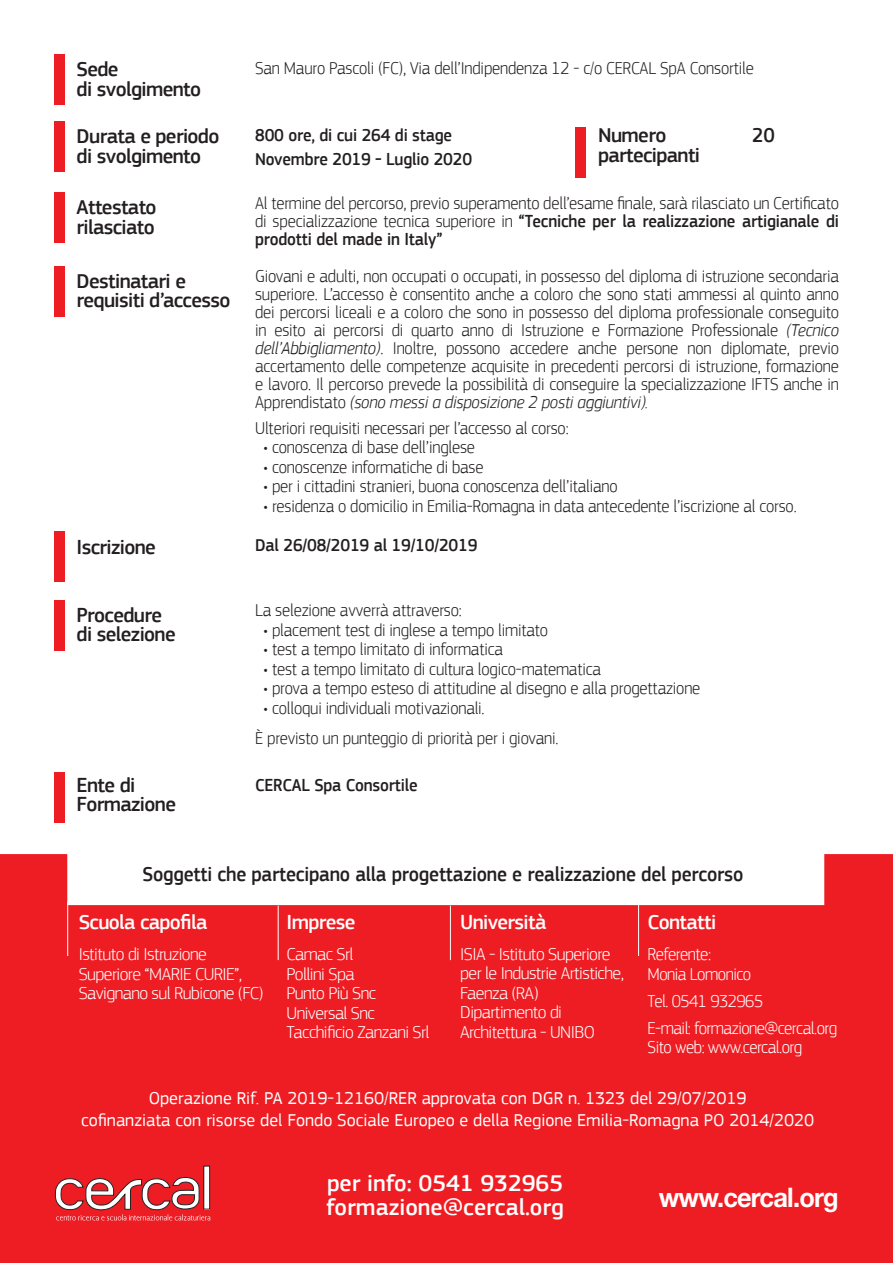
<style>
.page{position:relative;width:893px;height:1263px;background:#fff}
.page>*{position:absolute;margin:0;border:0;box-sizing:border-box;transform-origin:0 0}
.t1{font:700 27px "Helvetica Neue";letter-spacing:-.03em;color:#fff;scale:.94 1}
.t2{font:500 24px "PF Square Sans Pro";color:#fff}
.t3{font:500 21px/19.5px "PF Square Sans Pro";letter-spacing:-.03em;color:#231f20}
.t4{font:500 21px "PF Square Sans Pro";letter-spacing:-.01em;color:#231f20;scale:.94 1}
.t5{font:500 21px "PF Square Sans Pro";letter-spacing:-.03em;color:#fff}
.t6{font:500 21px "PF Square Sans Pro";letter-spacing:-.03em;color:#231f20;scale:.94 1}
.t7{font:300 18px/18px "PF Square Sans Pro";letter-spacing:-.01em;color:#231f20;text-align:justify;scale:.94 1}
.t8{font:300 18px/19.5px "PF Square Sans Pro";letter-spacing:-.03em;color:#fff}
.t9{font:18px "PF Square Sans Pro";color:#fff}
.t10{font:500 18px "PF Square Sans Pro";letter-spacing:-.01em;color:#231f20;scale:.94 1}
.t11{font:300 18px "PF Square Sans Pro";letter-spacing:-.03em;color:#fff;scale:.95 1}
.s1{font-weight:500}
.s2{font-style:italic}
</style>
<div class="page">
<svg style="left:0;top:854px;width:893px;height:409px;fill:#ee1d23"></svg>
<div style="left:204px;top:1166px;width:6px;height:43px;background:#fff"></div>
<div style="left:204px;top:1166px;width:6px;height:43px;border:1px solid #231f20"></div>
<svg style="left:55px;top:1177px;width:155px;height:43px"></svg>
<div style="left:54px;top:54px;width:11px;height:51px;background:#ee1d23"></div>
<div style="left:54px;top:192px;width:11px;height:51px;background:#ee1d23"></div>
<div style="left:54px;top:531px;width:11px;height:51px;background:#ee1d23"></div>
<div style="left:54px;top:266px;width:11px;height:51px;background:#ee1d23"></div>
<div style="left:54px;top:600px;width:11px;height:50px;background:#ee1d23"></div>
<div style="left:54px;top:772px;width:11px;height:51px;background:#ee1d23"></div>
<hr style="left:67px;top:901px;width:1px;height:55px;background:#fff">
<hr style="left:638px;top:901px;width:1px;height:55px;background:#fff">
<hr style="left:278px;top:906px;width:1px;height:54px;background:#fff">
<div style="left:54px;top:121px;width:11px;height:51px;background:#ee1d23"></div>
<div style="left:575px;top:127px;width:11px;height:51px;background:#ee1d23"></div>
<hr style="left:450px;top:906px;width:1px;height:54px;background:#fff">
<p class="t3" style="left:77px;top:60px;width:44px">Sede</p>
<p class="t3" style="left:77px;top:79px;width:126px">di svolgimento</p>
<p class="t3" style="left:77px;top:127px;width:144px">Durata e periodo</p>
<p class="t3" style="left:77px;top:147px;width:126px">di svolgimento</p>
<p class="t3" style="left:77px;top:198px;width:82px">Attestato</p>
<p class="t3" style="left:77px;top:217px;width:80px">rilasciato</p>
<p class="t3" style="left:77px;top:272px;width:111px">Destinatari e</p>
<p class="t3" style="left:77px;top:291px;width:155px">requisiti d’accesso</p>
<p class="t7" style="left:255px;top:59px;width:532px">San Mauro Pascoli (FC), Via dell’Indipendenza 12 - c/o CERCAL SpA Consortile</p>
<p class="t10" style="left:255px;top:125px;width:211px">800 ore, di cui 264 di stage</p>
<p class="t10" style="left:255px;top:149px;width:232px">Novembre 2019 - Luglio 2020</p>
<p class="t3" style="left:598px;top:126px;width:103px">Numero partecipanti</p>
<p class="t6" style="left:752px;top:123px;width:25px">20</p>
<p class="t7" style="left:255px;top:194px;width:623px">Al termine del percorso, previo superamento dell’esame finale, sarà rilasciato un Certificato di specializzazione tecnica superiore in <span class="s1">“Tecniche per la realizzazione artigianale di prodotti del made in Italy”</span></p>
<p class="t7" style="left:255px;top:267px;width:623px">Giovani e adulti, non occupati o occupati, in possesso del diploma di istruzione secondaria superiore. L’accesso è consentito anche a coloro che sono stati ammessi al quinto anno dei percorsi liceali e a coloro che sono in possesso del diploma professionale conseguito in esito ai percorsi di quarto anno di Istruzione e Formazione Professionale <span class="s2">(Tecnico dell’Abbigliamento)</span>. Inoltre, possono accedere anche persone non diplomate, previo accertamento delle competenze acquisite in precedenti percorsi di istruzione, formazione e lavoro. Il percorso prevede la possibilità di conseguire la specializzazione IFTS anche in Apprendistato <span class="s2">(sono messi a disposizione 2 posti aggiuntivi).</span></p>
<p class="t7" style="left:255px;top:419px;width:335px">Ulteriori requisiti necessari per l’accesso al corso:</p>
<p class="t7" style="left:264px;top:438px;width:226px">• conoscenza di base dell’inglese</p>
<p class="t7" style="left:264px;top:458px;width:235px">• conoscenze informatiche di base</p>
<p class="t7" style="left:264px;top:477px;width:378px">• per i cittadini stranieri, buona conoscenza dell’italiano</p>
<p class="t7" style="left:264px;top:497px;width:569px">• residenza o domicilio in Emilia-Romagna in data antecedente l’iscrizione al corso.</p>
<p class="t3" style="left:77px;top:537px;width:81px">Iscrizione</p>
<p class="t10" style="left:255px;top:535px;width:238px">Dal 26/08/2019 al 19/10/2019</p>
<p class="t3" style="left:77px;top:605px;width:87px">Procedure</p>
<p class="t3" style="left:77px;top:625px;width:101px">di selezione</p>
<p class="t3" style="left:77px;top:775px;width:60px">Ente di</p>
<p class="t3" style="left:77px;top:795px;width:101px">Formazione</p>
<p class="t7" style="left:255px;top:601px;width:221px">La selezione avverrà attraverso:</p>
<p class="t7" style="left:264px;top:621px;width:304px">• placement test di inglese a tempo limitato</p>
<p class="t7" style="left:264px;top:640px;width:256px">• test a tempo limitato di informatica</p>
<p class="t7" style="left:264px;top:660px;width:360px">• test a tempo limitato di cultura logico-matematica</p>
<p class="t7" style="left:264px;top:679px;width:466px">• prova a tempo esteso di attitudine al disegno e alla progettazione</p>
<p class="t7" style="left:264px;top:699px;width:237px">• colloqui individuali motivazionali.</p>
<p class="t7" style="left:255px;top:729px;width:324px">È previsto un punteggio di priorità per i giovani.</p>
<p class="t10" style="left:255px;top:774px;width:174px">CERCAL Spa Consortile</p>
<p class="t4" style="left:142px;top:862px;width:641px">Soggetti che partecipano alla progettazione e realizzazione del percorso</p>
<p class="t5" style="left:79px;top:910px;width:130px">Scuola capofila</p>
<p class="t8" style="left:79px;top:944px;width:186px">Istituto di Istruzione<br>Superiore “MARIE CURIE”,<br>Savignano sul Rubicone (FC)</p>
<p class="t8" style="left:287px;top:944px;width:68px">Camac Srl</p>
<p class="t5" style="left:287px;top:910px;width:70px">Imprese</p>
<p class="t8" style="left:287px;top:964px;width:69px">Pollini Spa</p>
<p class="t8" style="left:287px;top:983px;width:91px">Punto Più Snc</p>
<p class="t8" style="left:287px;top:1003px;width:90px">Universal Snc</p>
<p class="t8" style="left:287px;top:1022px;width:145px">Tacchificio Zanzani Srl</p>
<p class="t5" style="left:460px;top:910px;width:88px">Università</p>
<p class="t8" style="left:460px;top:944px;width:152px">ISIA - Istituto Superiore</p>
<p class="t8" style="left:460px;top:964px;width:165px">per le Industrie Artistiche,</p>
<p class="t8" style="left:460px;top:983px;width:80px">Faenza (RA)</p>
<p class="t8" style="left:460px;top:1003px;width:136px">Dipartimento di<br>Architettura - UNIBO</p>
<p class="t5" style="left:648px;top:910px;width:70px">Contatti</p>
<p class="t11" style="left:648px;top:944px;width:68px">Referente:</p>
<p class="t11" style="left:648px;top:963px;width:111px">Monia Lomonico</p>
<p class="t11" style="left:648px;top:990px;width:123px">Tel. 0541 932965</p>
<p class="t11" style="left:648px;top:1017px;width:201px">E-mail: formazione@cercal.org</p>
<p class="t11" style="left:648px;top:1037px;width:164px">Sito web: www.cercal.org</p>
<p class="t9" style="left:149px;top:1087px;width:599px">Operazione Rif. PA 2019-12160/RER approvata con DGR n. 1323 del 29/07/2019</p>
<p class="t9" style="left:81px;top:1109px;width:734px">cofinanziata con risorse del Fondo Sociale Europeo e della Regione Emilia-Romagna PO 2014/2020</p>
<p class="t2" style="left:327px;top:1169px;width:238px">per info: 0541 932965</p>
<p class="t2" style="left:326px;top:1193px;width:239px">formazione@cercal.org</p>
<p class="t1" style="left:659px;top:1181px;width:193px">www.cercal.org</p>
</div>
